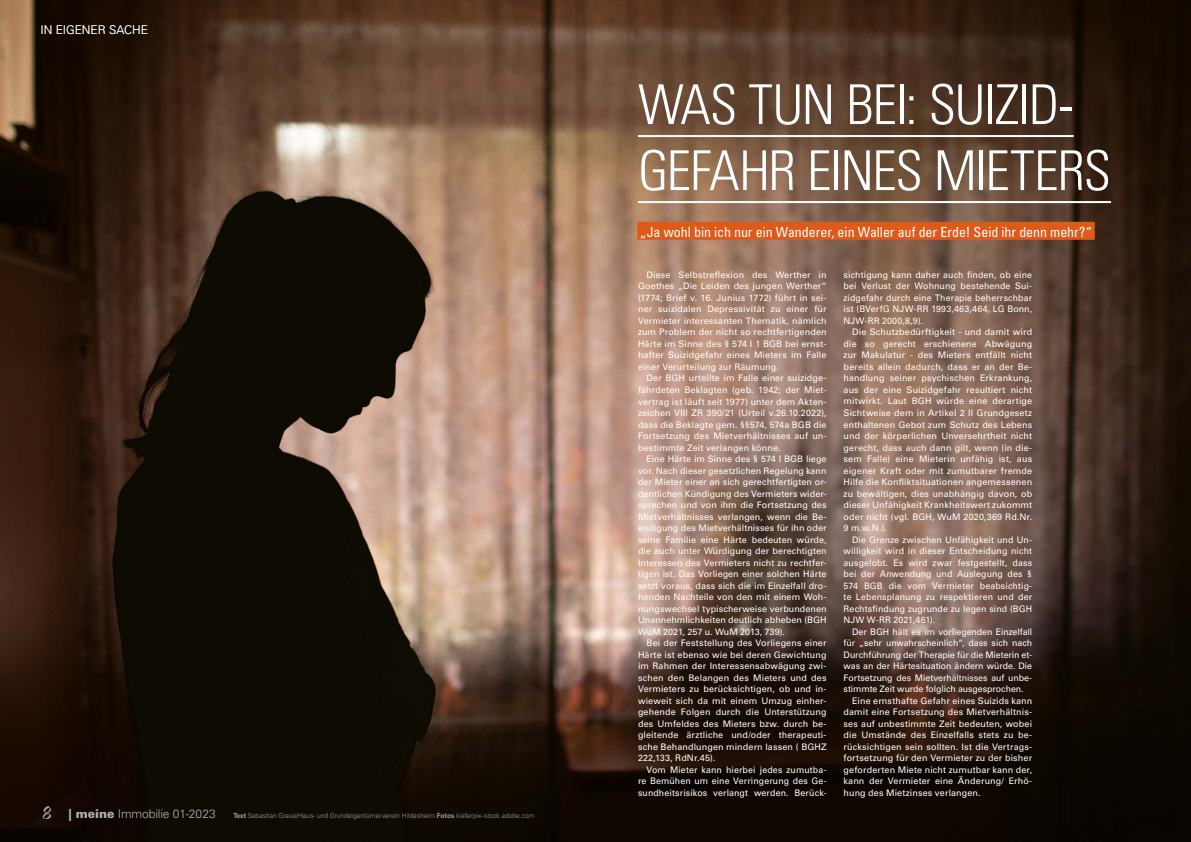
<style>
.page{position:relative;width:1191px;height:842px;background:#fff}
.page>*{position:absolute;margin:0;border:0;box-sizing:border-box;transform-origin:0 0}
.t1{font:300 condensed 55px/66px "Univers LT Std";letter-spacing:-.025em;color:#fff}
.t2{font:condensed 14px "Univers LT Std";letter-spacing:-.005em;color:#fff}
.t3{font:300 12px "Univers LT Std";letter-spacing:-.01em;color:#b1b4b4}
.t4{font:300 12px "Univers LT Std";letter-spacing:-.005em;color:#fff}
.t5{font:9px/11.5px "Univers LT Std";letter-spacing:.01em;color:#fff;text-align:justify}
.t6{font:9px "Univers LT Std";letter-spacing:-.01em;color:#fff}
.t7{font:300 7px "Univers LT Std";color:#9d9e9e;scale:.95 1}
.s1{font-family:"Bette ITC Std";font-weight:400;font-size:20px}
.s2{font-weight:900}
.s3{font-weight:700}
</style>
<div class="page">
<img style="left:0;top:0;width:1191px;height:842px">
<hr style="left:638px;top:135px;width:435px;height:2px;background:#fff">
<hr style="left:638px;top:201px;width:473px;height:2px;background:#fff">
<div style="left:637px;top:222px;width:457px;height:18px;background:#de5a19"></div>
<h3 class="t4" style="left:40px;top:22px;width:109px">IN EIGENER SACHE</h3>
<h3 class="t3" style="left:43px;top:807px;width:175px"><span class="s1">8</span> <span class="s2">| meine</span> Immobilie 01-2023</h3>
<p class="t7" style="left:234px;top:811px;width:318px"><span class="s3">Text</span> Sebastian Graue/Haus- und Grundeigentümerverein Hildesheim <span class="s3">Fotos</span> kieferpix--stock.adobe.com</p>
<h1 class="t1" style="left:638px;top:72px;width:474px">WAS TUN BEI: SUIZID-<br>GEFAHR EINES MIETERS</h1>
<h2 class="t2" style="left:640px;top:223px;width:453px">„Ja wohl bin ich nur ein Wanderer, ein Waller auf der Erde! Seid ihr denn mehr?“</h2>
<p class="t5" style="left:638px;top:269px;width:190px;text-indent:9px">Diese Selbstreflexion des Werther in Goethes „Die Leiden des jungen Werther“ (1774; Brief v. 16. Junius 1772) führt in sei&shy;ner suizidalen Depressivität zu einer für Vermieter interessanten Thematik, nämlich zum Problem der nicht so rechtfertigenden Härte im Sinne des § 574 I 1 BGB bei ernst&shy;hafter Suizidgefahr eines Mieters im Falle einer Verurteilung zur Räumung.</p>
<p class="t5" style="left:638px;top:373px;width:190px;text-indent:9px">Der BGH urteilte im Falle einer suizidge&shy;fährdeten Beklagten (geb. 1942; der Miet&shy;vertrag ist läuft seit 1977) unter dem Akten&shy;zeichen VIII ZR 390/21 (Urteil v.26.10.2022), dass die Beklagte gem. §§574, 574a BGB die Fortsetzung des Mietverhältnisses auf un&shy;bestimmte Zeit verlangen könne.</p>
<p class="t5" style="left:638px;top:453px;width:190px;text-indent:9px">Eine Härte im Sinne des § 574 I BGB liege vor. Nach dieser gesetzlichen Regelung kann der Mieter einer an sich gerechtfertigten or&shy;dentlichen Kündigung des Vermieters wider&shy;sprechen und von ihm die Fortsetzung des Mietverhältnisses verlangen, wenn die Be&shy;endigung des Mietverhältnisses für ihn oder seine Familie eine Härte bedeuten würde, die auch unter Würdigung der berechtigten Interessen des Vermieters nicht zu rechtfer&shy;tigen ist. Das Vorliegen einer solchen Härte setzt voraus, dass sich die im Einzelfall dro&shy;henden Nachteile von den mit einem Woh&shy;nungswechsel typischerweise verbundenen Unannehmlichkeiten deutlich abheben (BGH WuM 2021, 257 u. WuM 2013, 739).</p>
<p class="t5" style="left:638px;top:637px;width:190px;text-indent:9px">Bei der Feststellung des Vorliegens einer Härte ist ebenso wie bei deren Gewichtung im Rahmen der Interessensabwägung zwi&shy;schen den Belangen des Mieters und des Vermieters zu berücksichtigen, ob und in&shy;wieweit sich da mit einem Umzug einher&shy;gehende Folgen durch die Unterstützung des Umfeldes des Mieters bzw. durch be&shy;gleitende ärztliche und/oder therapeuti&shy;sche Behandlungen mindern lassen ( BGHZ 222,133, RdNr.45).</p>
<p class="t5" style="left:638px;top:764px;width:190px;text-indent:9px">Vom Mieter kann hierbei jedes zumutba&shy;re Bemühen um eine Verringerung des Ge&shy;sundheitsrisikos verlangt werden. Berück-</p>
<p class="t5" style="left:843px;top:269px;width:190px">sichtigung kann daher auch finden, ob eine bei Verlust der Wohnung bestehende Sui&shy;zidgefahr durch eine Therapie beherrschbar ist (BVerfG NJW-RR 1993,463,464, LG Bonn, NJW-RR 2000,8,9).</p>
<p class="t5" style="left:843px;top:327px;width:190px;text-indent:9px">Die Schutzbedürftigkeit - und damit wird die so gerecht erschienene Abwägung zur Makulatur - des Mieters entfällt nicht bereits allein dadurch, dass er an der Be&shy;handlung seiner psychischen Erkrankung, aus der eine Suizidgefahr resultiert nicht mitwirkt. Laut BGH würde eine derartige Sichtweise dem in Artikel 2 II Grundgesetz enthaltenen Gebot zum Schutz des Lebens und der körperlichen Unversehrtheit nicht gerecht, dass auch dann gilt, wenn (in die&shy;sem Falle) eine Mieterin unfähig ist, aus eigener Kraft oder mit zumutbarer fremde Hilfe die Konfliktsituationen angemessenen zu bewältigen, dies unabhängig davon, ob dieser Unfähigkeit Krankheitswert zukommt oder nicht (vgl. BGH, WuM 2020,369 Rd.Nr.<br>9 m.w.N.).</p>
<p class="t5" style="left:843px;top:534px;width:190px;text-indent:9px">Die Grenze zwischen Unfähigkeit und Un&shy;willigkeit wird in dieser Entscheidung nicht ausgelobt. Es wird zwar festgestellt, dass bei der Anwendung und Auslegung des § 574 BGB die vom Vermieter beabsichtig&shy;te Lebensplanung zu respektieren und der Rechtsfindung zugrunde zu legen sind (BGH NJW W-RR 2021,461).</p>
<p class="t6" style="left:852px;top:626px;width:182px">Der BGH hält es im vorliegenden Einzelfall</p>
<p class="t6" style="left:843px;top:637px;width:190px">für „sehr unwahrscheinlich“, dass sich nach</p>
<p class="t6" style="left:843px;top:649px;width:190px">Durchführung der Therapie für die Mieterin et-</p>
<p class="t5" style="left:843px;top:660px;width:190px">was an der Härtesituation ändern würde. Die</p>
<p class="t5" style="left:843px;top:672px;width:190px">Fortsetzung des Mietverhältnisses auf unbe-</p>
<p class="t5" style="left:843px;top:683px;width:181px">stimmte Zeit wurde folglich ausgesprochen.</p>
<p class="t5" style="left:852px;top:695px;width:182px">Eine ernsthafte Gefahr eines Suizids kann</p>
<p class="t5" style="left:843px;top:706px;width:190px">damit eine Fortsetzung des Mietverhältnis-</p>
<p class="t5" style="left:843px;top:718px;width:190px">ses auf unbestimmte Zeit bedeuten, wobei</p>
<p class="t5" style="left:843px;top:729px;width:190px">die Umstände des Einzelfalls stets zu be-</p>
<p class="t5" style="left:843px;top:741px;width:190px">rücksichtigen sein sollten. Ist die Vertrags-</p>
<p class="t5" style="left:843px;top:752px;width:190px">fortsetzung für den Vermieter zu der bisher</p>
<p class="t5" style="left:843px;top:764px;width:190px">geforderten Miete nicht zumutbar kann der,</p>
<p class="t5" style="left:843px;top:775px;width:190px">kann der Vermieter eine Änderung/ Erhö-</p>
<p class="t5" style="left:843px;top:787px;width:139px">hung des Mietzinses verlangen.</p>
</div>
